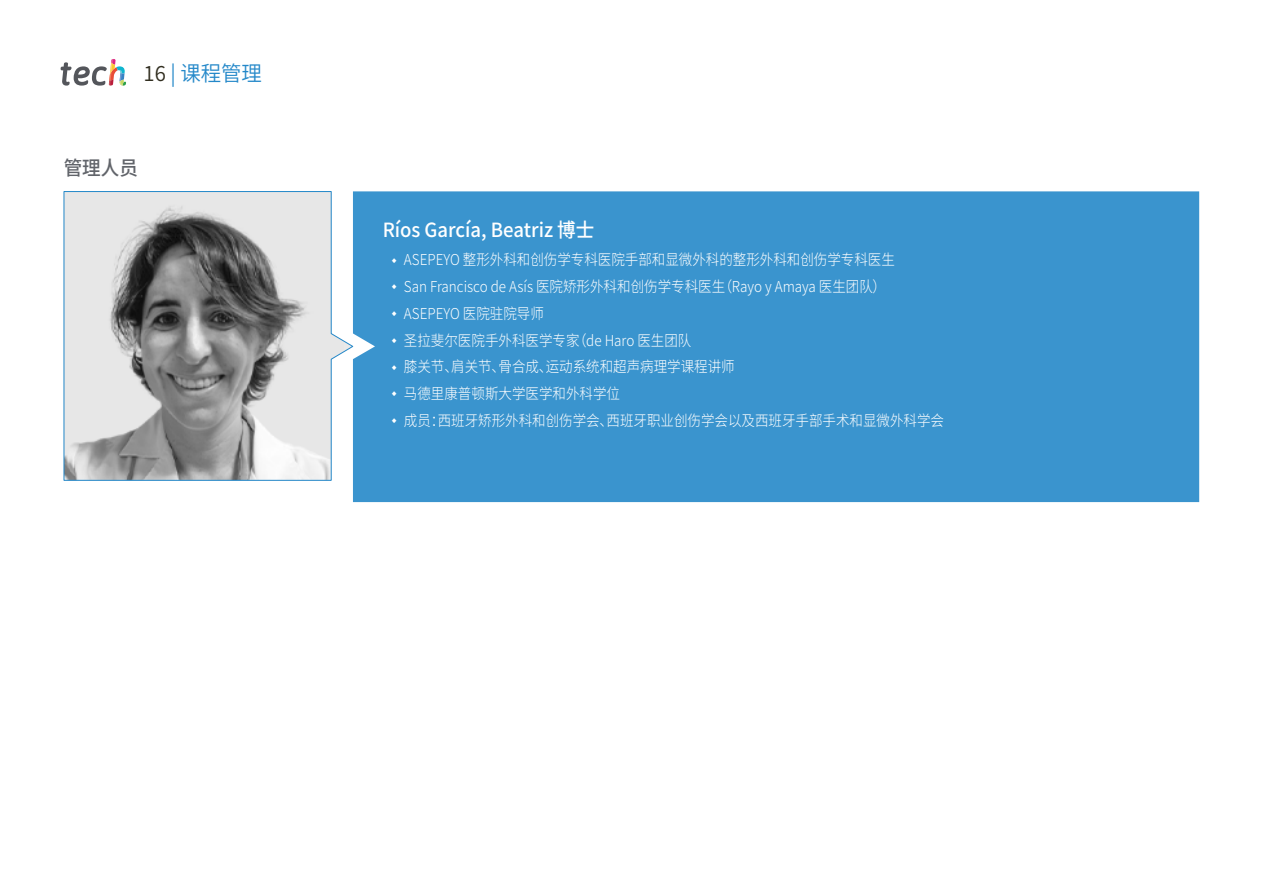
<style>
.page{position:relative;width:1263px;height:893px;background:#fff}
.page>*{position:absolute;margin:0;border:0;box-sizing:border-box;transform-origin:0 0}
.t1{font:21px "Source Han Sans CN";color:#2488c9}
.t2{font:500 19.5px "Source Han Sans CN";color:#fff;scale:.95 1}
.t3{font:500 19.5px "Source Han Sans CN";color:#61646a;scale:.95 1}
.t4{font:300 15px/26.7px "Source Han Sans CN";color:#fff;scale:.9 1}
.s1{color:#312e20}
</style>
<div class="page">
<div style="left:353px;top:191px;width:846px;height:311px;background:#3a94ce"></div>
<svg style="left:64px;top:191px;width:289px;height:290px;background:#b5b6b7"></svg>
<svg style="left:61px;top:59px;width:65px;height:27px"></svg>
<svg style="left:392px;top:258px;width:5px;height:5px"></svg>
<svg style="left:392px;top:285px;width:5px;height:5px"></svg>
<svg style="left:392px;top:311px;width:5px;height:5px"></svg>
<svg style="left:392px;top:338px;width:5px;height:5px"></svg>
<svg style="left:392px;top:365px;width:5px;height:5px"></svg>
<svg style="left:392px;top:392px;width:5px;height:5px"></svg>
<svg style="left:392px;top:418px;width:5px;height:5px"></svg>
<h1 class="t1" style="left:144px;top:61px;width:120px"><span class="s1">16</span> | 课程管理</h1>
<h2 class="t3" style="left:64px;top:157px;width:80px">管理人员</h2>
<h2 class="t2" style="left:383px;top:219px;width:224px">Ríos García, Beatriz 博士</h2>
<p class="t4" style="left:404px;top:247px;width:601px">ASEPEYO 整形外科和创伤学专科医院手部和显微外科的整形外科和创伤学专科医生<br>San Francisco de Asís 医院矫形外科和创伤学专科医生（Rayo y Amaya 医生团队）ASEPEYO 医院驻院导师<br>圣拉斐尔医院手外科医学专家（de Haro 医生团队<br>膝关节、肩关节、骨合成、运动系统和超声病理学课程讲师<br>马德里康普顿斯大学医学和外科学位<br>成员：西班牙矫形外科和创伤学会、西班牙职业创伤学会以及西班牙手部手术和显微外科学会</p>
</div>
